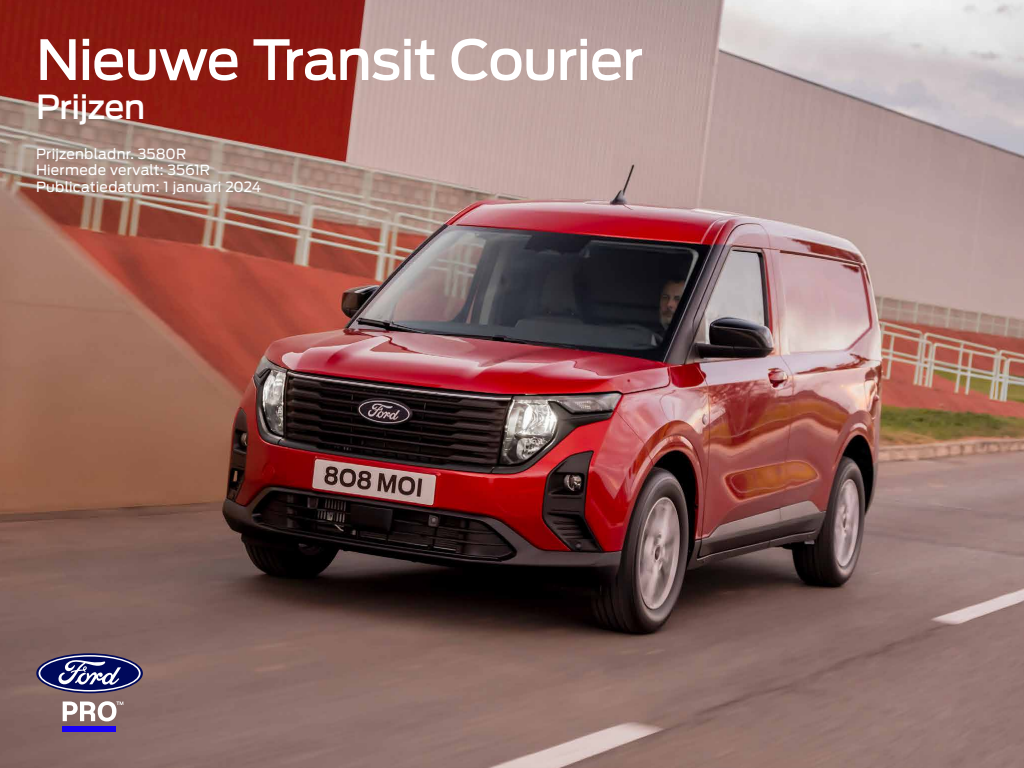
<style>
.page{position:relative;width:1024px;height:768px;background:#fff}
.page>*{position:absolute;margin:0;border:0;box-sizing:border-box;transform-origin:0 0}
.t1{font:500 55px "Ford Antenna";letter-spacing:-.02em;color:#fff}
.t2{font:500 33px "Ford Antenna";letter-spacing:-.015em;color:#fff}
.t3{font:14px/16.8px "Ford Antenna";letter-spacing:.015em;color:#fff}
</style>
<div class="page">
<img style="left:0;top:0;width:1024px;height:768px">
<svg style="left:36px;top:653px;width:107px;height:40px"></svg>
<svg style="left:39px;top:655px;width:102px;height:37px"></svg>
<svg style="left:63px;top:701px;width:60px;height:20px"></svg>
<div style="left:63px;top:726px;width:53px;height:6px;background:#1700f4"></div>
<h1 class="t1" style="left:36px;top:12px;width:609px">Nieuwe Transit Courier</h1>
<h2 class="t2" style="left:36px;top:78px;width:111px">Prijzen</h2>
<p class="t3" style="left:36px;top:144px;width:227px">Prijzenbladnr. 3580R<br>Hiermede vervalt: 3561R<br>Publicatiedatum: 1 januari 2024</p>
</div>
